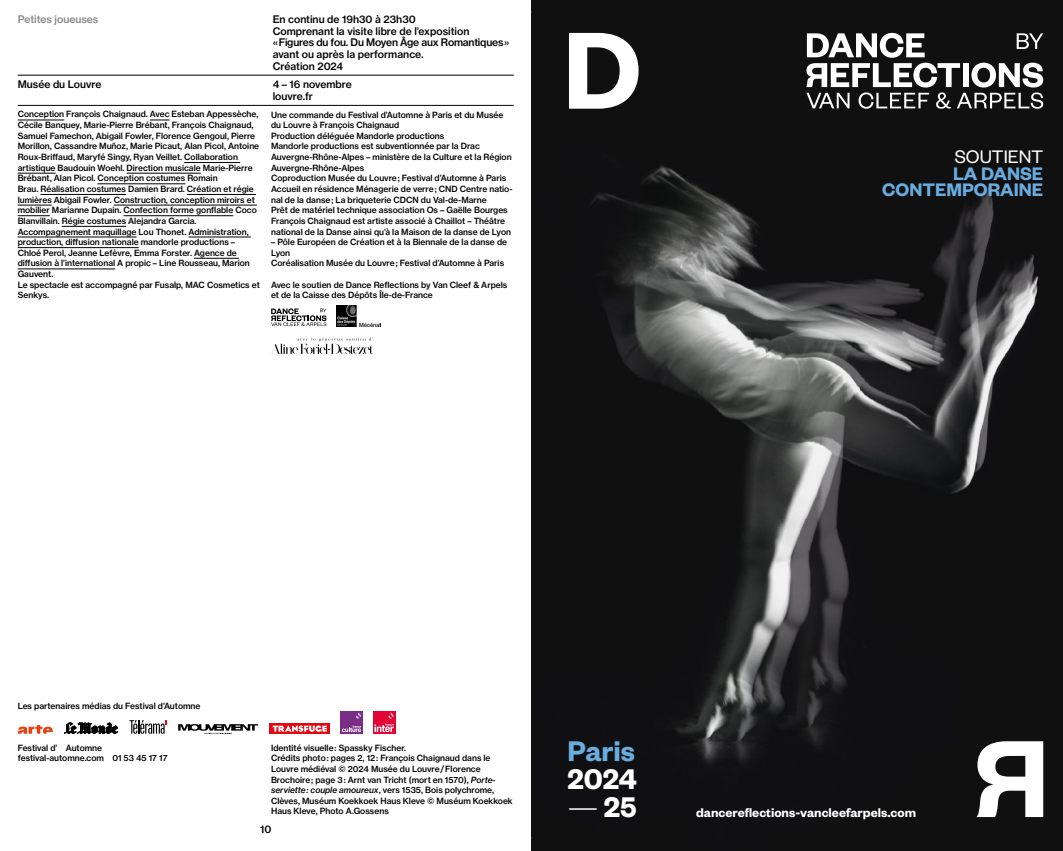
<style>
.page{position:relative;width:1063px;height:851px;background:#fff}
.page>*{position:absolute;margin:0;border:0;box-sizing:border-box;transform-origin:0 0}
.t1{font:600 31.12px/28px "Founders Grotesk";color:#fff}
.t2{font:600 31.12px "Founders Grotesk";color:#69acdf}
.t3{font:600 19.88px/16.5px "Founders Grotesk";color:#69acdf;text-align:right}
.t4{font:19.88px "Founders Grotesk";color:#fff}
.t5{font:600 13.88px "Founders Grotesk";color:#fff}
.t6{font:10.25px/11.5px "N Haas Grotesk TX Pro 65 Md";color:#000}
.t7{font:10.25px "N Haas Grotesk TX Pro 65 Md";color:#878787}
.t8{font:8.5px/10.6px "N Haas Grotesk TX Pro 65 Md";color:#000}
.s1{font-family:"N Haas Grotesk TX Pro 66 Md It"}
.s2{font-weight:300}
</style>
<div class="page">
<svg style="left:18px;top:725px;width:35px;height:8px"></svg>
<svg style="left:64px;top:722px;width:54px;height:11px"></svg>
<svg style="left:129px;top:720px;width:38px;height:13px"></svg>
<svg style="left:270px;top:723px;width:60px;height:10px"></svg>
<svg style="left:273px;top:725px;width:54px;height:6px"></svg>
<div style="left:340px;top:711px;width:23px;height:22px;background:#792d87"></div>
<svg style="left:356px;top:712px;width:5px;height:6px"></svg>
<svg style="left:342px;top:725px;width:19px;height:7px"></svg>
<div style="left:373px;top:711px;width:22px;height:22px;background:#e40335"></div>
<svg style="left:374px;top:712px;width:20px;height:20px"></svg>
<svg style="left:178px;top:724px;width:80px;height:9px"></svg>
<img style="left:531px;top:0;width:532px;height:850px">
<svg style="left:976px;top:741px;width:67px;height:75px"></svg>
<svg style="left:569px;top:33px;width:70px;height:76px"></svg>
<svg style="left:806px;top:33px;width:237px;height:76px"></svg>
<hr style="left:18px;top:75px;width:496px;height:1px;background:#000">
<hr style="left:18px;top:105px;width:496px;height:1px;background:#000">
<hr style="left:18px;top:120px;width:46px;height:1px;background:#000">
<svg style="left:150px;top:120px;width:20px;height:1px"></svg>
<hr style="left:184px;top:162px;width:56px;height:1px;background:#000">
<hr style="left:18px;top:173px;width:38px;height:1px;background:#000">
<hr style="left:127px;top:173px;width:74px;height:1px;background:#000">
<hr style="left:98px;top:183px;width:87px;height:1px;background:#000">
<hr style="left:41px;top:194px;width:85px;height:1px;background:#000">
<hr style="left:187px;top:194px;width:69px;height:1px;background:#000">
<hr style="left:18px;top:205px;width:34px;height:1px;background:#000">
<hr style="left:114px;top:205px;width:143px;height:1px;background:#000">
<hr style="left:18px;top:215px;width:32px;height:1px;background:#000">
<hr style="left:124px;top:215px;width:109px;height:1px;background:#000">
<hr style="left:62px;top:226px;width:64px;height:1px;background:#000">
<hr style="left:18px;top:237px;width:119px;height:1px;background:#000">
<hr style="left:189px;top:237px;width:62px;height:1px;background:#000">
<hr style="left:18px;top:247px;width:121px;height:1px;background:#000">
<hr style="left:194px;top:258px;width:45px;height:1px;background:#000">
<hr style="left:18px;top:268px;width:97px;height:1px;background:#000">
<svg style="left:271px;top:337px;width:102px;height:17px"></svg>
<img style="left:337px;top:306px;width:44px;height:20px">
<svg style="left:271px;top:308px;width:56px;height:18px"></svg>
<p class="t7" style="left:18px;top:13px;width:82px">Petites joueuses</p>
<p class="t6" style="left:273px;top:14px;width:238px">En continu de 19h30 à 23h30<br>Comprenant la visite libre de l’exposition<br>« Figures du fou. Du Moyen Âge aux Romantiques » avant ou après la performance.<br>Création 2024</p>
<p class="t6" style="left:18px;top:79px;width:85px">Musée du Louvre</p>
<p class="t6" style="left:273px;top:79px;width:81px">4 – 16 novembre louvre.fr</p>
<p class="t8" style="left:18px;top:109px;width:244px">Conception François Chaignaud. Avec Esteban Appessèche, Cécile Banquey, Marie-Pierre Brébant, François Chaignaud, Samuel Famechon, Abigail Fowler, Florence Gengoul, Pierre Morillon, Cassandre Muñoz, Marie Picaut, Alan Picol, Antoine Roux-Briffaud, Maryfé Singy, Ryan Veillet. Collaboration artistique Baudouin Woehl. Direction musicale Marie-Pierre Brébant, Alan Picol. Conception costumes Romain<br>Brau. Réalisation costumes Damien Brard. Création et régie lumières Abigail Fowler. Construction, conception miroirs et mobilier Marianne Dupain. Confection forme gonflable Coco Blanvillain. Régie costumes Alejandra Garcia.<br>Accompagnement maquillage Lou Thonet. Administration, production, diffusion nationale mandorle productions – Chloé Perol, Jeanne Lefèvre, Emma Forster. Agence de diffusion à l’international A propic – Line Rousseau, Marion Gauvent.<br>Le spectacle est accompagné par Fusalp, MAC Cosmetics et Senkys.</p>
<p class="t8" style="left:271px;top:109px;width:243px">Une commande du Festival d’Automne à Paris et du Musée du Louvre à François Chaignaud<br>Production déléguée Mandorle productions<br>Mandorle productions est subventionnée par la Drac Auvergne-Rhône-Alpes – ministère de la Culture et la Région Auvergne-Rhône-Alpes<br>Coproduction Musée du Louvre ; Festival d’Automne à Paris Accueil en résidence Ménagerie de verre ; CND Centre natio&shy;nal de la danse ; La briqueterie CDCN du Val-de-Marne<br>Prêt de matériel technique association Os – Gaëlle Bourges François Chaignaud est artiste associé à Chaillot – Théâtre national de la Danse ainsi qu’à la Maison de la danse de Lyon</p>
<p class="t8" style="left:271px;top:237px;width:238px">– Pôle Européen de Création et à la Biennale de la danse de<br>Lyon<br>Coréalisation Musée du Louvre ; Festival d’Automne à Paris</p>
<p class="t8" style="left:271px;top:279px;width:238px">Avec le soutien de Dance Reflections by Van Cleef &amp; Arpels et de la Caisse des Dépôts Île-de-France</p>
<h2 class="t4" style="left:955px;top:145px;width:90px">SOUTIENT</h2>
<h2 class="t3" style="left:882px;top:166px;width:162px">LA DANSE<br>CONTEMPORAINE</h2>
<p class="t8" style="left:18px;top:700px;width:184px">Les partenaires médias du Festival d’Automne</p>
<p class="t8" style="left:18px;top:742px;width:151px">Festival d’ Automne festival-automne.com 01 53 45 17 17</p>
<p class="t8" style="left:271px;top:742px;width:243px">Identité visuelle : Spassky Fischer.<br>Crédits photo : pages 2, 12 : François Chaignaud dans le Louvre médiéval © 2024 Musée du Louvre / Florence Brochoire ; page 3 : Arnt van Tricht (mort en 1570), <span class="s1">Porte&shy;serviette : couple amoureux</span>, vers 1535, Bois polychrome, Clèves, Muséum Koekkoek Haus Kleve © Muséum Koekkoek Haus Kleve, Photo A.Gossens</p>
<p class="t6" style="left:260px;top:823px;width:13px">10</p>
<h1 class="t2" style="left:568px;top:740px;width:69px">Paris</h1>
<h1 class="t1" style="left:568px;top:767px;width:71px">2024 <span class="s2">—</span>25</h1>
<h3 class="t5" style="left:696px;top:808px;width:221px">dancereflections-vancleefarpels.com</h3>
</div>
